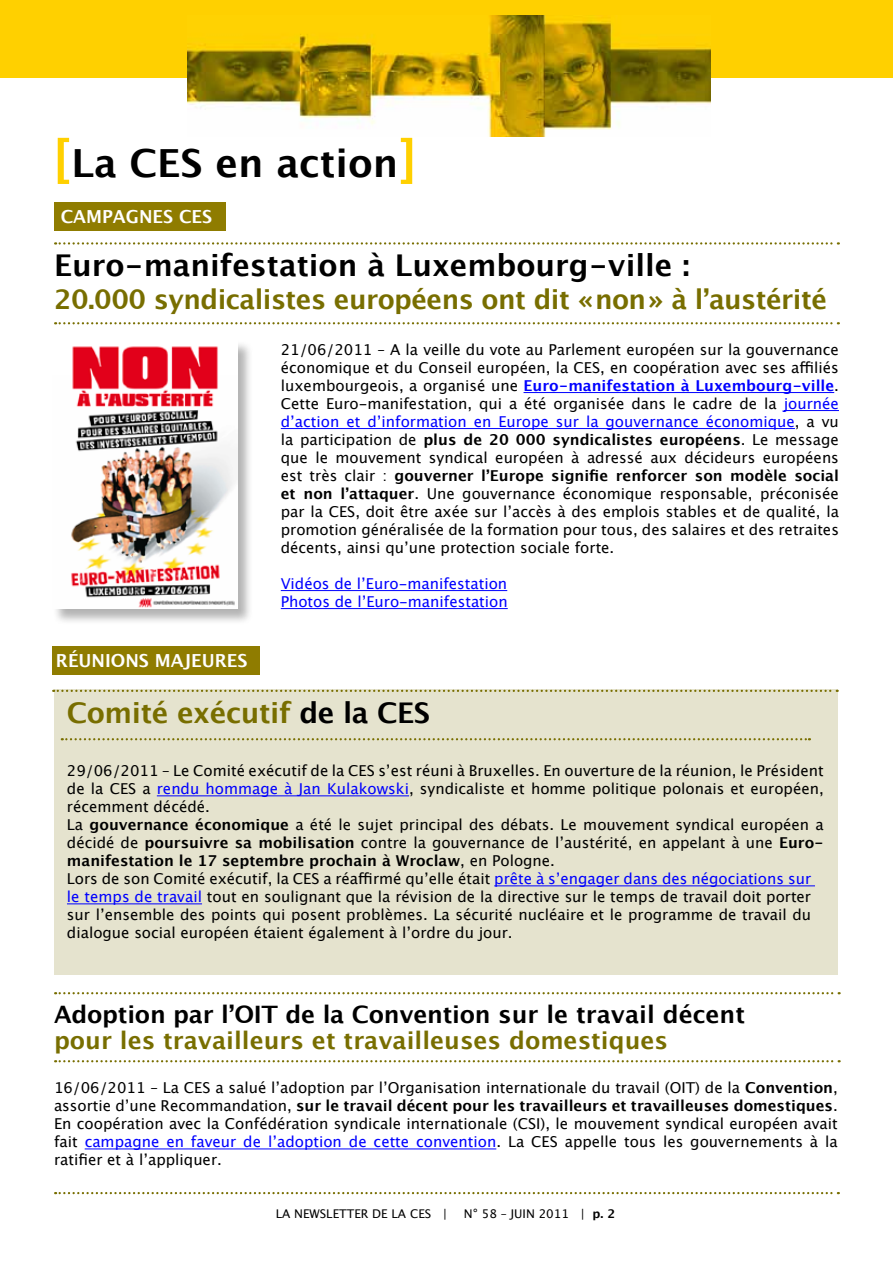
<style>
.page{position:relative;width:893px;height:1263px;background:#fff}
.page>*{position:absolute;margin:0;border:0;box-sizing:border-box;transform-origin:0 0}
.t1{font:700 38.7px "Lucida Grande";color:#000}
.t2{font:700 30px "Lucida Grande";color:#000}
.t3{font:700 28.5px "Lucida Grande";letter-spacing:-.015em;color:#786e00}
.t4{font:700 27px "Lucida Grande";letter-spacing:-.02em;color:#786e00}
.t5{font:700 24px "Lucida Grande";letter-spacing:-.01em;color:#000}
.t6{font:700 24px "Lucida Grande";color:#786e00}
.t7{font:700 18px "Lucida Grande";color:#fff}
.t8{font:15px/18px "Lucida Grande";color:#000;text-align:justify}
.t9{font:15px/18px "Lucida Grande";color:#00f}
.t10{font:12px "Lucida Grande";color:#000}
.s1{font-size:50.4px;color:#ffd000}
.s2{font-weight:700;color:#00f}
.s3{color:#00f}
.s4{font-weight:700}
.s5{color:#000}
</style>
<div class="page">
<div style="left:54px;top:690px;width:784px;height:285px;background:#e5e3ce"></div>
<div style="left:0;top:0;width:893px;height:78px;background:#ffd000"></div>
<img style="left:188px;top:15px;width:522px;height:121px">
<svg style="left:55px;top:242px;width:784px;height:3px"></svg>
<hr style="left:523px;top:392px;width:311px;height:1px;background:#00f">
<hr style="left:784px;top:410px;width:55px;height:1px;background:#00f">
<hr style="left:281px;top:428px;width:514px;height:1px;background:#00f">
<hr style="left:281px;top:590px;width:226px;height:1px;background:#00f">
<hr style="left:281px;top:608px;width:227px;height:1px;background:#00f">
<svg style="left:55px;top:1192px;width:784px;height:2px"></svg>
<svg style="left:55px;top:322px;width:784px;height:2px"></svg>
<div style="left:54px;top:202px;width:171px;height:28px;background:#8f7c00"></div>
<hr style="left:157px;top:795px;width:252px;height:1px;background:#00f">
<hr style="left:494px;top:885px;width:321px;height:1px;background:#00f">
<hr style="left:67px;top:903px;width:135px;height:1px;background:#00f">
<div style="left:52px;top:646px;width:208px;height:28px;background:#8f7c00"></div>
<svg style="left:53px;top:690px;width:785px;height:2px"></svg>
<svg style="left:62px;top:738px;width:748px;height:2px"></svg>
<hr style="left:85px;top:1148px;width:411px;height:1px;background:#00f">
<div style="left:52px;top:340px;width:202px;height:285px;background:#000;opacity:.3"></div>
<img style="left:52px;top:340px;width:185px;height:268px">
<svg style="left:55px;top:992px;width:785px;height:2px"></svg>
<svg style="left:55px;top:1060px;width:785px;height:2px"></svg>
<h1 class="t1" style="left:53px;top:141px;width:366px"><span class="s1">[</span>La CES en action<span class="s1">]</span></h1>
<p class="t7" style="left:61px;top:206px;width:153px">CAMPAGNES CES</p>
<h2 class="t2" style="left:54px;top:248px;width:637px">Euro-manifestation à Luxembourg-ville :</h2>
<h3 class="t4" style="left:54px;top:284px;width:774px">20.000 syndicalistes européens ont dit «non» à l’austérité</h3>
<p class="t8" style="left:281px;top:341px;width:560px">21/06/2011 – A la veille du vote au Parlement européen sur la gouvernance économique et du Conseil européen, la CES, en coopération avec ses affiliés luxembourgeois, a organisé une <span class="s2">Euro-manifestation à Luxembourg-ville</span>.<br>Cette Euro-manifestation, qui a été organisée dans le cadre de la <span class="s3">journée d’action et d’information en Europe sur la gouvernance économique</span>, a vu la participation de <span class="s4">plus de 20 000 syndicalistes européens</span>. Le message que le mouvement syndical européen à adressé aux décideurs européens est très clair : <span class="s4">gouverner l’Europe signifie renforcer son modèle social et non l’attaquer</span>. U ne gouvernance économique responsable, préconisée par la CES, doit être axée sur l’accès à des emplois stables et de qualité, la promotion généralisée de la formation pour tous, des salaires et des retraites décents, ainsi qu’une protection sociale forte.</p>
<p class="t9" style="left:281px;top:575px;width:228px">Vidéos de l’Euro-manifestation<br>Photos de l’Euro-manifestation</p>
<p class="t7" style="left:56px;top:650px;width:193px">RÉU NIONS MAJEU RES</p>
<h3 class="t3" style="left:67px;top:697px;width:365px">Comité exécutif <span class="s5">de la CES</span></h3>
<p class="t8" style="left:67px;top:762px;width:758px;text-align:left">29/06/2011 – Le Comité exécutif de la CES s’est réuni à Bruxelles. En ouverture de la réunion, le Président de la CES a <span class="s3">rendu hommage à Jan Kulakowski</span>, syndicaliste et homme politique polonais et européen, récemment décédé.<br>La <span class="s4">gouvernance économique</span> a été le sujet principal des débats. Le mouvement syndical européen a décidé de <span class="s4">poursuivre sa mobilisation</span> contre la gouvernance de l’austérité, en appelant à une <span class="s4">Euro&shy;manifestation le 17 septembre prochain à Wroclaw</span>, en Pologne.<br>Lors de son Comité exécutif, la CES a réaffirmé qu’elle était <span class="s3">prête à s’engager dans des négociations sur le temps de travail</span> tout en soulignant que la révision de la directive sur le temps de travail doit porter sur l’ensemble des points qui posent problèmes. La sécurité nucléaire et le programme de travail du dialogue social européen étaient également à l’ordre du jour.</p>
<h3 class="t5" style="left:54px;top:1001px;width:693px">Adoption par l’OIT de la Convention sur le travail décent</h3>
<h3 class="t6" style="left:54px;top:1026px;width:616px">pour les travailleurs et travailleuses domestiques</h3>
<p class="t8" style="left:54px;top:1079px;width:785px">16/06/2011 – La CES a salué l’adoption par l’Organisation internationale du travail (OIT) de la <span class="s4">Convention</span>, assortie d’une Recommandation, <span class="s4">sur le travail décent pour les travailleurs et travailleuses domestiques</span>.<br>En coopération avec la Confédération syndicale internationale (CSI), le mouvement syndical européen avait fait <span class="s3">campagne en faveur de l’adoption de cette convention</span>. La CES appelle tous les gouvernements à la ratifier et à l’appliquer.</p>
<p class="t10" style="left:276px;top:1207px;width:65px">LA NEWSLETTER</p>
<p class="t10" style="left:372px;top:1207px;width:53px">DE LA CES</p>
<p class="t10" style="left:443px;top:1207px;width:6px">|</p>
<p class="t10" style="left:462px;top:1207px;width:154px">N° 58 – juin 2011 | <span class="s4">p. 2</span></p>
</div>
